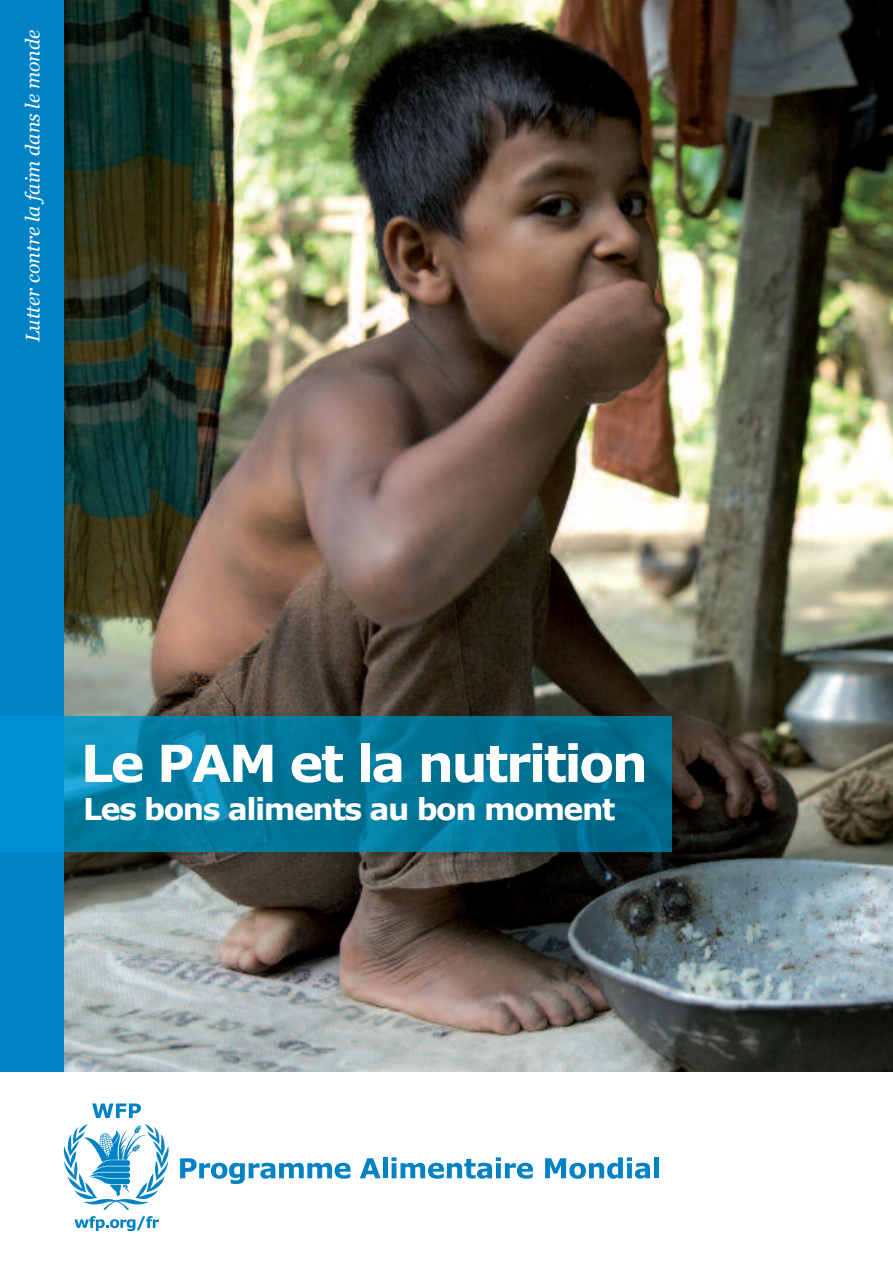
<style>
.page{position:relative;width:893px;height:1263px;background:#fff}
.page>*{position:absolute;margin:0;border:0;box-sizing:border-box;transform-origin:0 0}
.t1{font:700 51px "Verdana";letter-spacing:-.05em;color:#fff}
.t2{font:700 30px "Verdana";letter-spacing:-.05em;color:#fff}
.t3{font:italic 19.5px "Georgia";color:#fff}
</style>
<div class="page">
<svg style="left:64px;top:1124px;width:105px;height:86px"></svg>
<svg style="left:180px;top:1158px;width:171px;height:26px"></svg>
<svg style="left:360px;top:1158px;width:21px;height:20px"></svg>
<div style="left:383px;top:1157px;width:5px;height:21px;background:#0082c5"></div>
<svg style="left:391px;top:1157px;width:142px;height:22px"></svg>
<svg style="left:545px;top:1157px;width:105px;height:22px"></svg>
<div style="left:654px;top:1157px;width:5px;height:21px;background:#0082c5"></div>
<svg style="left:92px;top:1103px;width:49px;height:15px"></svg>
<svg style="left:74px;top:1216px;width:85px;height:15px"></svg>
<img style="left:0;top:0;width:893px;height:1072px">
<div style="left:0;top:0;width:64px;height:1071px;background:#0082c5"></div>
<img style="left:64px;top:716px;width:607px;height:136px">
<div style="left:0;top:716px;width:64px;height:136px;background:#008fd3"></div>
<p class="t3" style="left:22px;top:342px;width:314px;rotate:-90deg">Lutter contre la faim dans le monde</p>
<h1 class="t1" style="left:81px;top:731px;width:569px">Le PAM et la nutrition</h1>
<h2 class="t2" style="left:83px;top:789px;width:534px">Les bons aliments au bon moment</h2>
</div>
